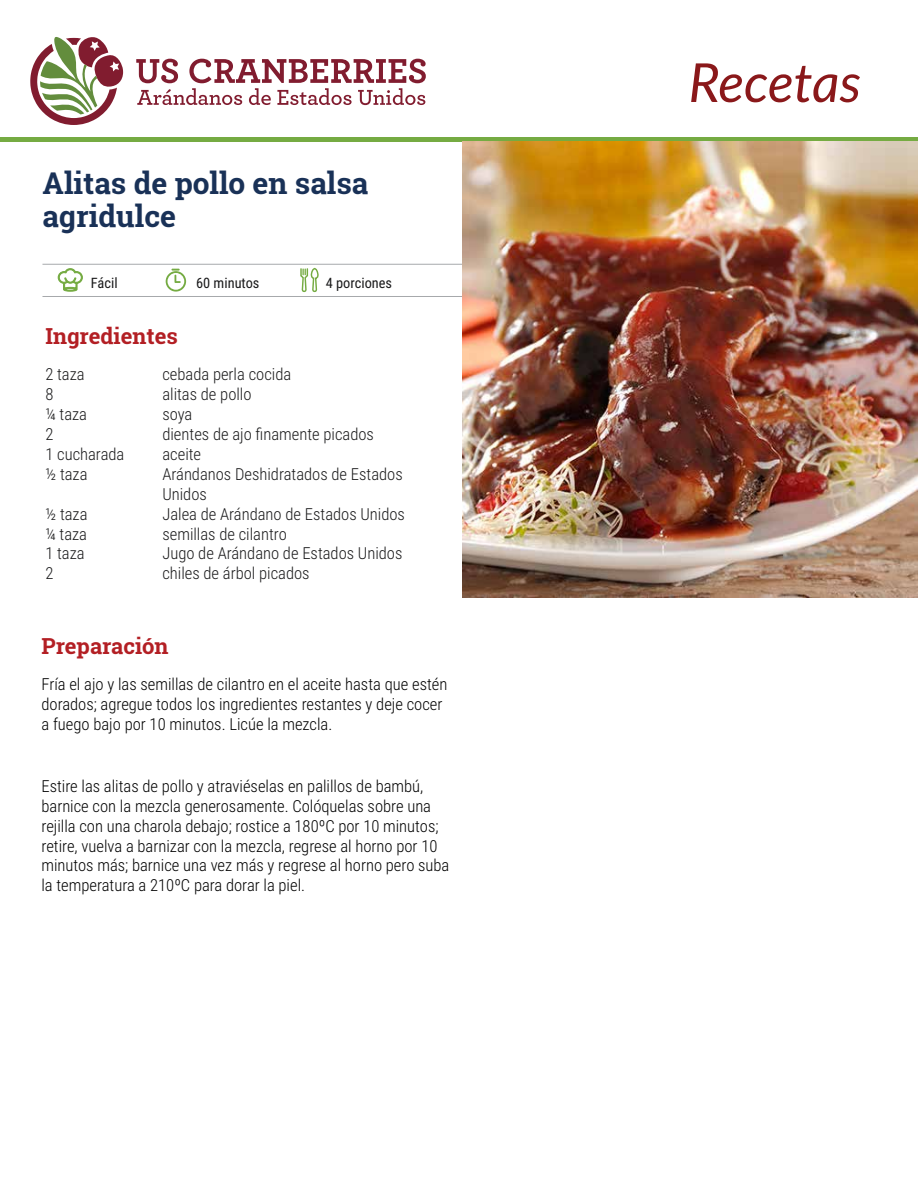
<style>
.page{position:relative;width:918px;height:1188px;background:#fff}
.page>*{position:absolute;margin:0;border:0;box-sizing:border-box;transform-origin:0 0}
.t1{font:italic 53.85px "Lato";letter-spacing:-.005em;color:#8a181a}
.t2{font:700 30px/33px "Roboto Slab";color:#193157}
.t3{font:700 22.05px "Roboto Slab";color:#b31f24}
.t4{font:300 16.5px/20px "Roboto Condensed";color:#010101}
.t5{font:300 16.5px/20px "Roboto Condensed";color:#1a1a1b}
.t6{font:14.4px "Roboto Condensed";color:#1a1a1b}
</style>
<div class="page">
<hr style="left:42px;top:296px;width:423px;height:1px;background:#a7a9ac">
<hr style="left:42px;top:264px;width:423px;height:1px;background:#a7a9ac">
<svg style="left:30px;top:37px;width:93px;height:88px"></svg>
<svg style="left:136px;top:59px;width:290px;height:46px"></svg>
<svg style="left:166px;top:269px;width:20px;height:23px"></svg>
<div style="left:0;top:137px;width:918px;height:5px;background:#75ab42"></div>
<svg style="left:300px;top:267px;width:19px;height:26px"></svg>
<svg style="left:58px;top:268px;width:25px;height:24px"></svg>
<img style="left:462px;top:142px;width:456px;height:456px">
<h2 class="t2" style="left:42px;top:166px;width:327px">Alitas de pollo en salsa agridulce</h2>
<p class="t6" style="left:91px;top:273px;width:28px">Fácil</p>
<p class="t6" style="left:196px;top:273px;width:65px">60 minutos</p>
<p class="t6" style="left:326px;top:273px;width:68px">4 porciones</p>
<h3 class="t3" style="left:45px;top:321px;width:134px">Ingredientes</h3>
<p class="t5" style="left:45px;top:364px;width:41px">2 taza</p>
<p class="t5" style="left:162px;top:364px;width:130px">cebada perla cocida</p>
<p class="t5" style="left:45px;top:384px;width:10px">8</p>
<p class="t5" style="left:162px;top:384px;width:91px">alitas de pollo</p>
<p class="t5" style="left:45px;top:404px;width:43px">¼ taza</p>
<p class="t5" style="left:162px;top:404px;width:32px">soya</p>
<p class="t5" style="left:45px;top:424px;width:10px">2</p>
<p class="t5" style="left:162px;top:424px;width:213px">dientes de ajo finamente picados</p>
<p class="t5" style="left:45px;top:444px;width:80px">1 cucharada</p>
<p class="t5" style="left:162px;top:444px;width:40px">aceite</p>
<p class="t5" style="left:45px;top:463px;width:44px">½ taza</p>
<p class="t5" style="left:162px;top:463px;width:242px">Arándanos Deshidratados de Estados<br>Unidos</p>
<p class="t5" style="left:45px;top:503px;width:44px">½ taza</p>
<p class="t5" style="left:162px;top:503px;width:244px">Jalea de Arándano de Estados Unidos</p>
<p class="t5" style="left:45px;top:523px;width:43px">¼ taza</p>
<p class="t5" style="left:162px;top:523px;width:126px">semillas de cilantro</p>
<p class="t5" style="left:45px;top:543px;width:41px">1 taza</p>
<p class="t5" style="left:162px;top:543px;width:242px">Jugo de Arándano de Estados Unidos</p>
<p class="t5" style="left:45px;top:563px;width:10px">2</p>
<p class="t5" style="left:162px;top:563px;width:149px">chiles de árbol picados</p>
<h3 class="t3" style="left:41px;top:631px;width:129px">Preparación</h3>
<p class="t4" style="left:41px;top:674px;width:407px">Fría el ajo y las semillas de cilantro en el aceite hasta que estén dorados; agregue todos los ingredientes restantes y deje cocer a fuego bajo por 10 minutos. Licúe la mezcla.</p>
<p class="t4" style="left:41px;top:775px;width:409px">Estire las alitas de pollo y atraviéselas en palillos de bambú, barnice con la mezcla generosamente. Colóquelas sobre una rejilla con una charola debajo; rostice a 180ºC por 10 minutos; retire, vuelva a barnizar con la mezcla, regrese al horno por 10 minutos más; barnice una vez más y regrese al horno pero suba la temperatura a 210ºC para dorar la piel.</p>
<h1 class="t1" style="left:689px;top:44px;width:174px">Recetas</h1>
</div>
